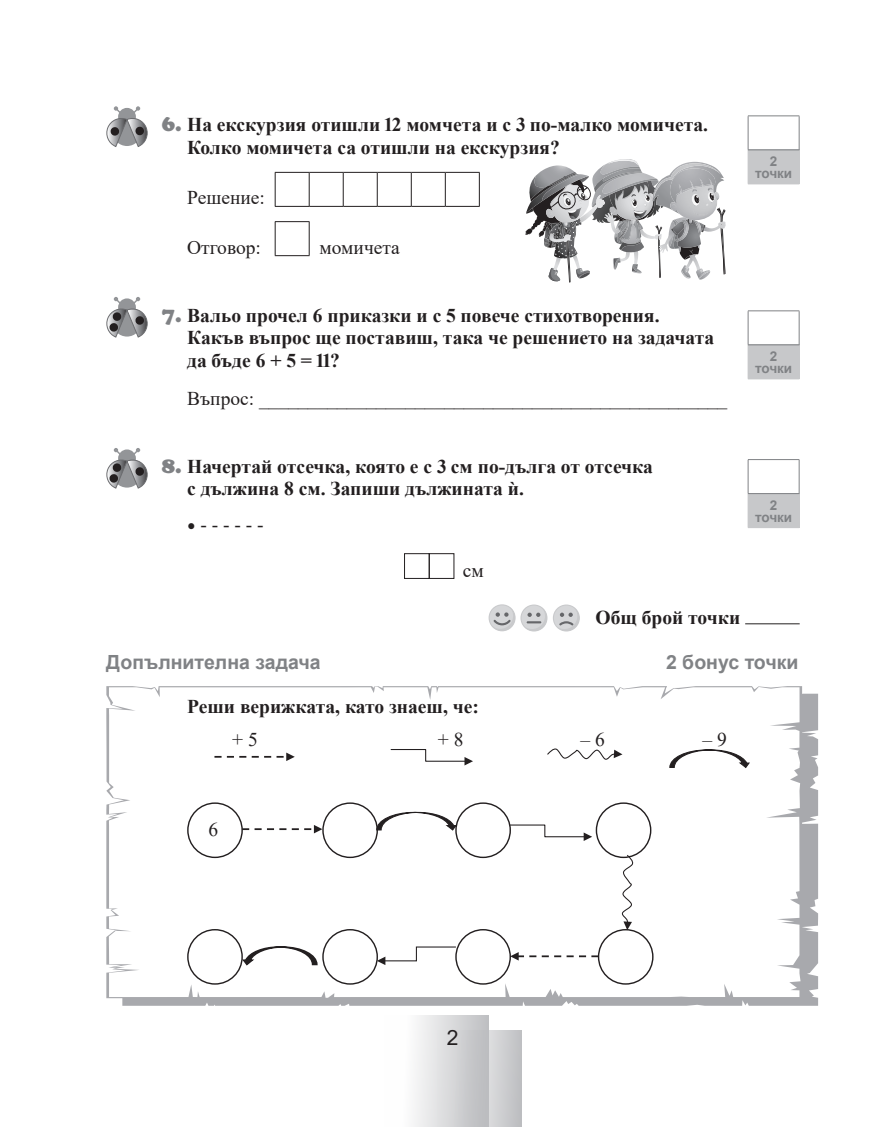
<style>
.page{position:relative;width:872px;height:1127px;background:#fff}
.page>*{position:absolute;margin:0;border:0;box-sizing:border-box;transform-origin:0 0}
.t1{font:21px "Arial";color:#231f20}
.t2{font:700 19.5px/22.5px "Times New Roman";color:#231f20}
.t3{font:19.5px "Times New Roman";color:#231f20}
.t4{font:700 19.5px "Arial";color:#808285}
.t5{font:700 13.5px/12px "Arial";letter-spacing:-.005em;color:#808285;text-align:center}
.s1{font-family:"Cooper Black Std";font-weight:400;font-size:21px;color:#808285}
.s2{font-size:24px}
</style>
<div class="page">
<div style="left:384px;top:1015px;width:104px;height:112px;background:linear-gradient(to right,#fff,#c2c3c5)"></div>
<svg style="left:438px;top:1030px;width:84px;height:97px;background:#cccdcf"></svg>
<hr style="left:745px;top:623px;width:54px;height:1px;background:#231f20">
<svg style="left:106px;top:106px;width:42px;height:41px"></svg>
<hr style="left:275px;top:172px;width:34px;height:1px;background:#231f20">
<hr style="left:275px;top:173px;width:1px;height:33px;background:#231f20">
<hr style="left:309px;top:172px;width:34px;height:1px;background:#231f20">
<hr style="left:309px;top:173px;width:1px;height:33px;background:#231f20">
<hr style="left:343px;top:172px;width:34px;height:1px;background:#231f20">
<hr style="left:343px;top:173px;width:1px;height:33px;background:#231f20">
<hr style="left:377px;top:172px;width:34px;height:1px;background:#231f20">
<hr style="left:377px;top:173px;width:1px;height:33px;background:#231f20">
<hr style="left:411px;top:172px;width:34px;height:1px;background:#231f20">
<hr style="left:411px;top:173px;width:1px;height:33px;background:#231f20">
<hr style="left:445px;top:172px;width:35px;height:1px;background:#231f20">
<hr style="left:445px;top:173px;width:1px;height:33px;background:#231f20">
<hr style="left:479px;top:173px;width:1px;height:33px;background:#231f20">
<hr style="left:275px;top:206px;width:34px;height:1px;background:#231f20">
<hr style="left:309px;top:206px;width:34px;height:1px;background:#231f20">
<hr style="left:343px;top:206px;width:34px;height:1px;background:#231f20">
<hr style="left:377px;top:206px;width:34px;height:1px;background:#231f20">
<hr style="left:411px;top:206px;width:34px;height:1px;background:#231f20">
<hr style="left:445px;top:206px;width:35px;height:1px;background:#231f20">
<hr style="left:275px;top:221px;width:34px;height:1px;background:#231f20">
<hr style="left:275px;top:222px;width:1px;height:33px;background:#231f20">
<hr style="left:309px;top:222px;width:1px;height:33px;background:#231f20">
<hr style="left:275px;top:255px;width:34px;height:1px;background:#231f20">
<svg style="left:106px;top:297px;width:42px;height:41px"></svg>
<svg style="left:106px;top:448px;width:42px;height:41px"></svg>
<div style="left:404px;top:553px;width:26px;height:26px;border:1px solid #231f20"></div>
<div style="left:429px;top:553px;width:25px;height:26px;border:1px solid #231f20"></div>
<div style="left:748px;top:150px;width:51px;height:34px;background:#c7c8ca"></div>
<hr style="left:799px;top:150px;width:1px;height:34px;background:#c7c8ca">
<hr style="left:748px;top:184px;width:51px;height:1px;background:#c7c8ca">
<hr style="left:748px;top:115px;width:51px;height:1px;background:#808285">
<hr style="left:748px;top:116px;width:1px;height:34px;background:#808285">
<hr style="left:799px;top:116px;width:1px;height:34px;background:#808285">
<hr style="left:748px;top:150px;width:51px;height:1px;background:#808285">
<div style="left:748px;top:345px;width:51px;height:34px;background:#c7c8ca"></div>
<hr style="left:799px;top:345px;width:1px;height:34px;background:#c7c8ca">
<hr style="left:748px;top:379px;width:51px;height:1px;background:#c7c8ca">
<hr style="left:748px;top:310px;width:51px;height:1px;background:#808285">
<hr style="left:748px;top:311px;width:1px;height:34px;background:#808285">
<hr style="left:799px;top:311px;width:1px;height:34px;background:#808285">
<hr style="left:748px;top:345px;width:51px;height:1px;background:#808285">
<div style="left:748px;top:494px;width:51px;height:34px;background:#c7c8ca"></div>
<hr style="left:799px;top:494px;width:1px;height:33px;background:#c7c8ca">
<hr style="left:748px;top:459px;width:51px;height:1px;background:#808285">
<hr style="left:748px;top:460px;width:1px;height:33px;background:#808285">
<hr style="left:799px;top:460px;width:1px;height:33px;background:#808285">
<hr style="left:748px;top:493px;width:51px;height:1px;background:#808285">
<svg style="left:106px;top:686px;width:712px;height:320px"></svg>
<svg style="left:525px;top:159px;width:201px;height:124px"></svg>
<img style="left:653px;top:163px;width:68px;height:35px">
<img style="left:691px;top:210px;width:17px;height:5px">
<svg style="left:488px;top:604px;width:27px;height:27px"></svg>
<div style="left:489px;top:605px;width:25px;height:25px;background:#d6d7d9;border-radius:50%"></div>
<svg style="left:492px;top:608px;width:23px;height:23px"></svg>
<svg style="left:553px;top:604px;width:27px;height:27px"></svg>
<div style="left:554px;top:605px;width:25px;height:25px;background:#d6d7d9;border-radius:50%"></div>
<svg style="left:556px;top:608px;width:23px;height:23px"></svg>
<svg style="left:520px;top:604px;width:27px;height:27px"></svg>
<div style="left:521px;top:605px;width:25px;height:25px;background:#d6d7d9;border-radius:50%"></div>
<svg style="left:524px;top:608px;width:23px;height:23px"></svg>
<p class="t2" style="left:187px;top:113px;width:522px;text-indent:-25px"><span class="s1">6.</span> На екскурзия отишли 12 момчета и с 3 по-малко момичета.<br>Колко момичета са отишли на екскурзия?</p>
<p class="t3" style="left:187px;top:184px;width:79px">Решение:</p>
<p class="t3" style="left:187px;top:234px;width:75px">Отговор:</p>
<p class="t3" style="left:319px;top:234px;width:82px">момичета</p>
<p class="t2" style="left:187px;top:303px;width:529px;text-indent:-25px"><span class="s1">7.</span> Вальо прочел 6 приказки и с 5 повече стихотворения.<br>Какъв въпрос ще поставиш, така че решението на задачата да бъде 6 + 5 = 11?</p>
<p class="t3" style="left:187px;top:385px;width:541px">Въпрос: ________________________________________________</p>
<p class="t5" style="left:755px;top:155px;width:39px">2 точки</p>
<p class="t5" style="left:755px;top:350px;width:39px">2 точки</p>
<p class="t2" style="left:187px;top:454px;width:467px;text-indent:-25px"><span class="s1">8.</span> Начертай отсечка, която е с 3 см по-дълга от отсечка с дължина 8 см. Запиши дължината ѝ.</p>
<p class="t3" style="left:187px;top:510px;width:78px"><span class="s2">•</span> - - - - - -</p>
<p class="t3" style="left:463px;top:556px;width:23px">см</p>
<p class="t2" style="left:595px;top:605px;width:146px">Общ брой точки</p>
<p class="t4" style="left:106px;top:648px;width:216px">Допълнителна задача</p>
<p class="t4" style="left:666px;top:648px;width:134px">2 бонус точки</p>
<p class="t2" style="left:187px;top:694px;width:293px">Реши верижката, като знаеш, че:</p>
<p class="t5" style="left:755px;top:499px;width:39px">2 точки</p>
<p class="t3" style="left:232px;top:725px;width:27px">+5</p>
<p class="t3" style="left:438px;top:725px;width:27px">+8</p>
<p class="t3" style="left:580px;top:725px;width:26px">–6</p>
<p class="t3" style="left:702px;top:725px;width:26px">–9</p>
<p class="t3" style="left:208px;top:816px;width:11px">6</p>
<p class="t1" style="left:447px;top:1023px;width:13px">2</p>
</div>
